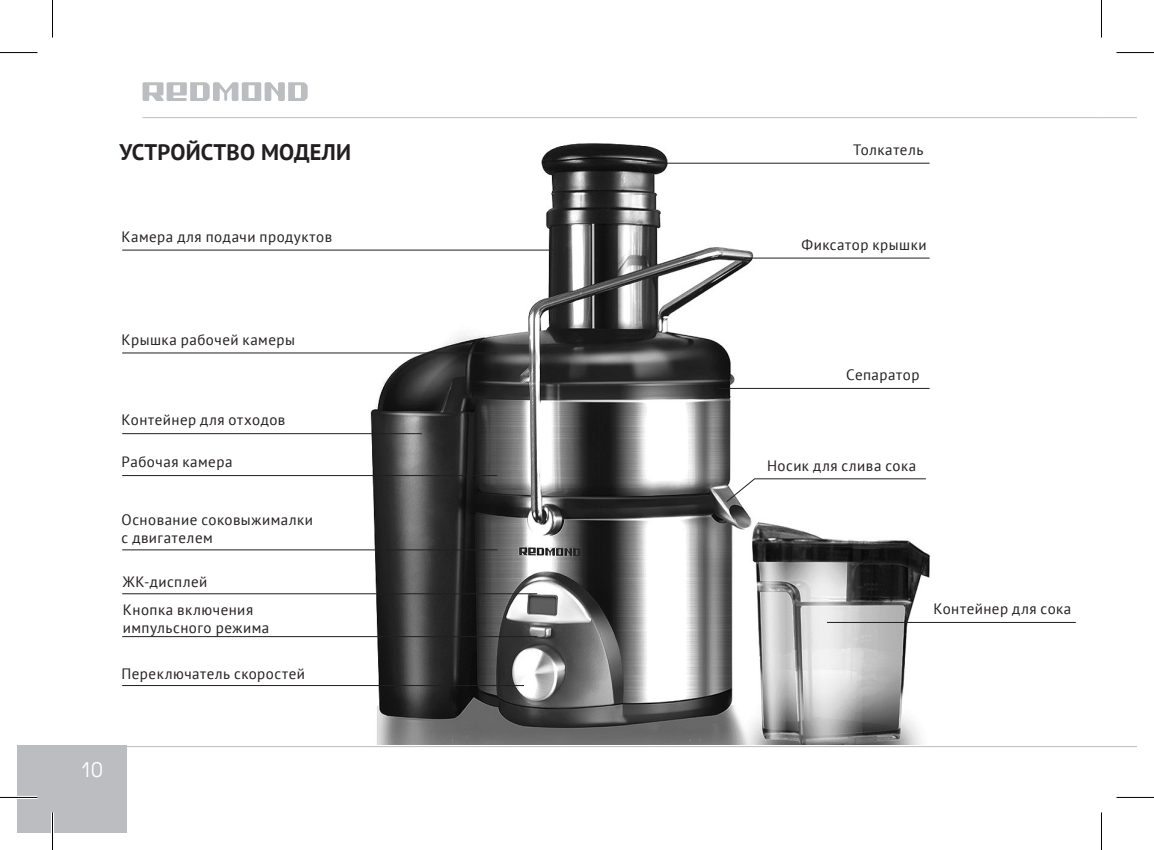
<style>
.page{position:relative;width:1154px;height:850px;background:#fff}
.page>*{position:absolute;margin:0;border:0;box-sizing:border-box;transform-origin:0 0}
.t1{font:700 22.5px "PT Sans";letter-spacing:.01em;color:#231f20}
.t2{font:20px "Avant Garde Gothic C";color:#fff}
.t3{font:15px/18.8px "PT Sans";letter-spacing:.03em;color:#231f20}
</style>
<div class="page">
<div style="left:17px;top:745px;width:110px;height:87px;background:#bcbdc0"></div>
<svg style="left:143px;top:82px;width:165px;height:19px"></svg>
<hr style="left:1101px;top:117px;width:36px;height:1px;background:#bcbdc0">
<hr style="left:1101px;top:745px;width:36px;height:1px;background:#bcbdc0">
<hr style="left:142px;top:117px;width:959px;height:1px;background:#bcbdc0">
<hr style="left:102px;top:745px;width:999px;height:1px;background:#bcbdc0">
<img style="left:331px;top:143px;width:704px;height:601px">
<hr style="left:122px;top:635px;width:415px;height:1px;background:#231f20">
<hr style="left:122px;top:593px;width:415px;height:1px;background:#231f20">
<hr style="left:122px;top:549px;width:375px;height:1px;background:#231f20">
<hr style="left:122px;top:475px;width:375px;height:1px;background:#231f20">
<hr style="left:827px;top:621px;width:249px;height:1px;background:#231f20">
<hr style="left:122px;top:352px;width:375px;height:1px;background:#231f20">
<hr style="left:122px;top:249px;width:432px;height:1px;background:#231f20">
<hr style="left:122px;top:433px;width:300px;height:1px;background:#231f20">
<hr style="left:744px;top:257px;width:185px;height:1px;background:#231f20">
<hr style="left:717px;top:388px;width:212px;height:1px;background:#231f20">
<hr style="left:647px;top:163px;width:282px;height:1px;background:#231f20">
<hr style="left:122px;top:684px;width:402px;height:1px;background:#231f20">
<svg style="left:725px;top:477px;width:202px;height:25px"></svg>
<hr style="left:0;top:795px;width:38px;height:3px;background:#fff">
<hr style="left:51px;top:812px;width:3px;height:37px;background:#fff">
<hr style="left:0;top:52px;width:38px;height:1px;background:#000">
<hr style="left:1116px;top:52px;width:38px;height:1px;background:#000">
<hr style="left:0;top:796px;width:38px;height:1px;background:#000">
<hr style="left:1116px;top:796px;width:38px;height:1px;background:#000">
<hr style="left:52px;top:0;width:1px;height:38px;background:#000">
<hr style="left:52px;top:812px;width:1px;height:37px;background:#000">
<hr style="left:1101px;top:0;width:1px;height:38px;background:#000">
<hr style="left:1101px;top:812px;width:1px;height:37px;background:#000">
<h1 class="t1" style="left:119px;top:137px;width:233px">УСТРОЙСТВО МОДЕЛИ</h1>
<p class="t3" style="left:122px;top:227px;width:212px">Камера для подачи продуктов</p>
<p class="t3" style="left:122px;top:329px;width:175px">Крышка рабочей камеры</p>
<p class="t3" style="left:122px;top:410px;width:165px">Контейнер для отходов</p>
<p class="t3" style="left:122px;top:452px;width:112px">Рабочая камера</p>
<p class="t3" style="left:122px;top:509px;width:193px">Основание соковыжималки с двигателем</p>
<p class="t3" style="left:123px;top:571px;width:86px">ЖК-дисплей</p>
<p class="t3" style="left:123px;top:599px;width:148px">Кнопка включения импульсного режима</p>
<p class="t3" style="left:122px;top:663px;width:185px">Переключатель скоростей</p>
<h2 class="t2" style="left:80px;top:758px;width:24px">10</h2>
<p class="t3" style="left:853px;top:140px;width:72px">Толкатель</p>
<p class="t3" style="left:801px;top:235px;width:127px">Фиксатор крышки</p>
<p class="t3" style="left:846px;top:365px;width:75px">Сепаратор</p>
<p class="t3" style="left:767px;top:456px;width:151px">Носик для слива сока</p>
<p class="t3" style="left:933px;top:599px;width:139px">Контейнер для сока</p>
</div>
